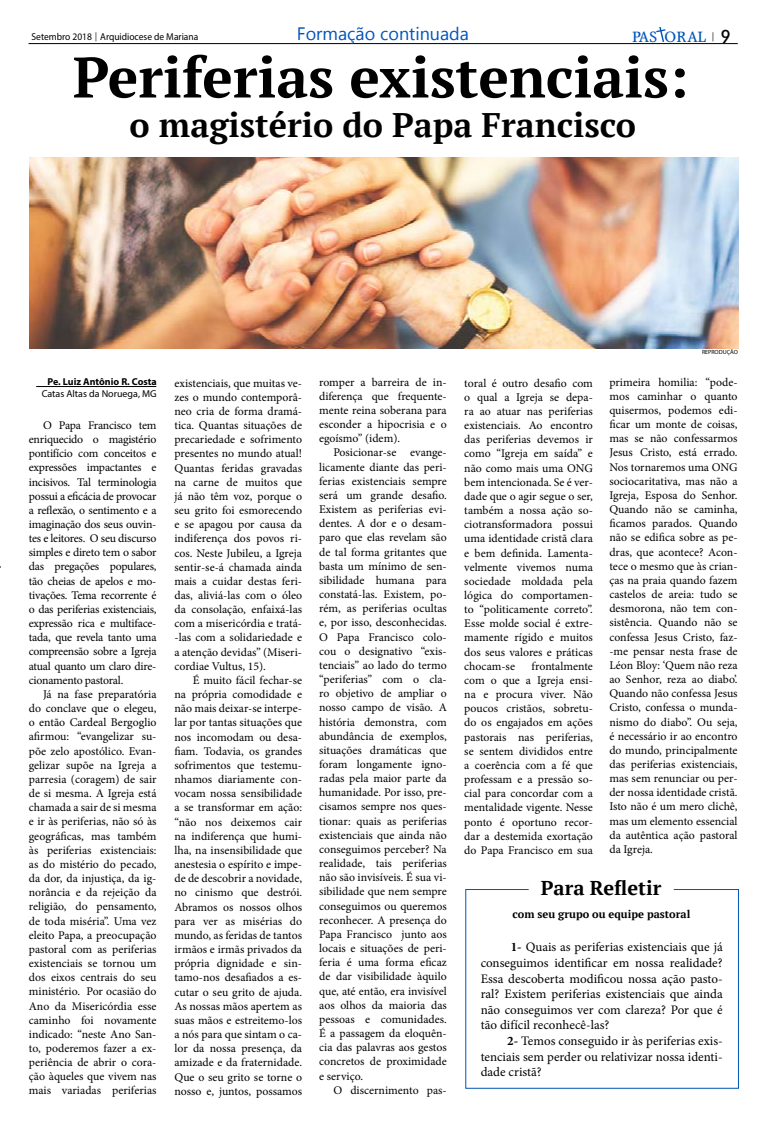
<style>
.page{position:relative;width:766px;height:1134px;background:#fff}
.page>*{position:absolute;margin:0;border:0;box-sizing:border-box;transform-origin:0 0}
.t1{font:700 57px "PT Serif";color:#000}
.t2{font:700 34px "PT Serif";color:#000}
.t3{font:700 20px "PT Serif";color:#000}
.t4{font:18px "Gadugi";color:#0056ba}
.t5{font:15px "Steward Cond";color:#0056ba;scale:1.25 1}
.t6{font:13px/15.6px "Minion Pro";color:#000;text-align:justify}
.t7{font:11.8px/14.2px "Minion Pro";color:#000;text-align:justify}
.t8{font:700 11px "PT Serif";color:#000}
.t9{font:10px "Myriad Pro";color:#000;scale:.95 1}
.t10{font:10px "Myriad Pro";color:#000}
.t11{font:700 10px "Myriad Pro";color:#000}
.t12{font:6px "Myriad Pro";color:#000}
.s1{font-family:"PT Serif";font-size:11px}
.s2{font-family:"PT Serif";font-size:11px;color:#000}
.s3{font-family:"Geometric 212 BT";font-size:17px;color:#fff}
.s4{font-family:"Geometric 212 BT";font-size:17px;color:#000}
.s5{font-weight:700}
</style>
<div class="page">
<hr style="left:28px;top:43px;width:709px;height:1px;background:#000">
<svg style="left:656px;top:27px;width:9px;height:15px"></svg>
<img style="left:29px;top:157px;width:709px;height:192px">
<div style="left:465px;top:889px;width:273px;height:200px;border:1px solid #0056ba"></div>
<div style="left:528px;top:876px;width:145px;height:25px;background:#fff"></div>
<hr style="left:36px;top:386px;width:120px;height:1px;background:#000">
<p class="t9" style="left:32px;top:31px;width:177px">Setembro 2018 <span class="s1">|</span> Arquidiocese de Mariana</p>
<h3 class="t4" style="left:297px;top:23px;width:174px">Formação continuada</h3>
<p class="t5" style="left:632px;top:27px;width:80px">PAS ORAL <span class="s2">|</span> <span class="s3">3</span><span class="s4">9</span></p>
<h1 class="t1" style="left:73px;top:39px;width:616px">Periferias existenciais:</h1>
<h2 class="t2" style="left:129px;top:102px;width:508px">o magistério do Papa Francisco</h2>
<p class="t12" style="left:701px;top:348px;width:37px">REPRODUÇÃO</p>
<p class="t7" style="left:609px;top:375px;width:130px">primeira homilia: “pode&shy;mos caminhar o quanto quisermos, podemos edi&shy;ficar um monte de coisas, mas se não confessarmos Jesus Cristo, está errado.<br>Nos tornaremos uma ONG sociocaritativa, mas não a Igreja, Esposa do Senhor.<br>Quando não se caminha, ficamos parados. Quando não se edifica sobre as pe&shy;dras, que acontece? Acon&shy;tece o mesmo que às crian&shy;ças na praia quando fazem castelos de areia: tudo se desmorona, não tem con&shy;sistência. Quando não se confessa Jesus Cristo, faz--me pensar nesta frase de Léon Bloy: ‘Quem não reza ao Senhor, reza ao diabo’.<br>Quando não confessa Jesus Cristo, confessa o munda&shy;nismo do diabo”. Ou seja, é necessário ir ao encontro do mundo, principalmente das periferias existenciais, mas sem renunciar ou per&shy;der nossa identidade cristã.<br>Isto não é um mero clichê, mas um elemento essencial da autêntica ação pastoral da Igreja.</p>
<p class="t7" style="left:319px;top:375px;width:129px">romper a barreira de in&shy;diferença que frequente&shy;mente reina soberana para esconder a hipocrisia e o egoísmo” (idem).</p>
<p class="t7" style="left:319px;top:446px;width:129px;text-indent:14px">Posicionar-se evange&shy;licamente diante das peri&shy;ferias existenciais sempre será um grande desafio.<br>Existem as periferias evi&shy;dentes. A dor e o desam&shy;paro que elas revelam são de tal forma gritantes que basta um mínimo de sen&shy;sibilidade humana para constatá-las. Existem, po&shy;rém, as periferias ocultas e, por isso, desconhecidas.<br>O Papa Francisco colo&shy;cou o designativo “exis&shy;tenciais” ao lado do termo “periferias” com o cla&shy;ro objetivo de ampliar o nosso campo de visão. A história demonstra, com abundância de exemplos, situações dramáticas que foram longamente igno&shy;radas pela maior parte da humanidade. Por isso, pre&shy;cisamos sempre nos ques&shy;tionar: quais as periferias existenciais que ainda não conseguimos perceber? Na realidade, tais periferias não são invisíveis. É sua vi&shy;sibilidade que nem sempre conseguimos ou queremos reconhecer. A presença do Papa Francisco junto aos locais e situações de peri&shy;feria é uma forma eficaz de dar visibilidade àquilo que, até então, era invisível aos olhos da maioria das pessoas e comunidades.<br>É a passagem da eloquên&shy;cia das palavras aos gestos concretos de proximidade e serviço.</p>
<p class="t7" style="left:333px;top:1083px;width:115px">O discernimento pas-</p>
<p class="t11" style="left:48px;top:375px;width:111px">Pe. Luiz Antônio R. Costa</p>
<p class="t10" style="left:42px;top:388px;width:116px">Catas Altas da Noruega, MG</p>
<p class="t7" style="left:464px;top:376px;width:130px">toral é outro desafio com o qual a Igreja se depa&shy;ra ao atuar nas periferias existenciais. Ao encontro das periferias devemos ir como “Igreja em saída” e não como mais uma ONG bem intencionada. Se é ver&shy;dade que o agir segue o ser, também a nossa ação so&shy;ciotransformadora possui uma identidade cristã clara e bem definida. Lamenta&shy;velmente vivemos numa sociedade moldada pela lógica do comportamen&shy;to “politicamente correto”.<br>Esse molde social é extre&shy;mamente rígido e muitos dos seus valores e práticas chocam-se</p>
<p class="t7" style="left:174px;top:376px;width:129px">existenciais, que muitas ve&shy;zes o mundo contemporâ&shy;neo cria de forma dramá&shy;tica. Quantas situações de precariedade e sofrimento presentes no mundo atual!<br>Quantas feridas gravadas na carne de muitos que já não têm voz, porque o seu grito foi esmorecendo e se apagou por causa da indiferença dos povos ri&shy;cos. Neste Jubileu, a Igreja sentir-se-á chamada ainda mais a cuidar destas feri&shy;das, aliviá-las com o óleo da consolação, enfaixá-las com a misericórdia e tratá--las com a solidariedade e a atenção devidas” (Miseri&shy;cordiae Vultus, 15).</p>
<p class="t7" style="left:174px;top:673px;width:129px;text-indent:18px">É muito fácil fechar-se na própria comodidade e não mais deixar-se interpe&shy;lar por tantas situações que nos incomodam ou desa&shy;fiam. Todavia, os grandes sofrimentos que testemu&shy;nhamos diariamente con&shy;vocam nossa sensibilidade a se transformar em ação: “não nos deixemos cair na indiferença que humi&shy;lha, na insensibilidade que anestesia o espírito e impe&shy;de de descobrir a novidade, no cinismo que destrói.<br>Abramos os nossos olhos para ver as misérias do mundo, as feridas de tantos irmãos e irmãs privados da própria dignidade e sin&shy;tamo-nos desafiados a es&shy;cutar o seu grito de ajuda.<br>As nossas mãos apertem as suas mãos e estreitemo-los a nós para que sintam o ca&shy;lor da nossa presença, da amizade e da fraternidade.<br>Que o seu grito se torne o nosso e, juntos, possamos</p>
<p class="t7" style="left:29px;top:418px;width:129px;text-indent:14px">O Papa Francisco tem enriquecido o magistério pontifício com conceitos e expressões impactantes e incisivos. Tal terminologia possui a eficácia de provocar a reflexão, o sentimento e a imaginação dos seus ouvin&shy;tes e leitores. O seu discurso simples e direto tem o sabor das pregações populares, tão cheias de apelos e mo&shy;tivações. Tema recorrente é o das periferias existenciais, expressão rica e multiface&shy;tada, que revela tanto uma compreensão sobre a Igreja atual quanto um claro dire&shy;cionamento pastoral.</p>
<p class="t7" style="left:29px;top:687px;width:129px;text-indent:14px">Já na fase preparatória do conclave que o elegeu, o então Cardeal Bergoglio afirmou: “evangelizar su&shy;põe zelo apostólico. Evan&shy;gelizar supõe na Igreja a parresia (coragem) de sair de si mesma. A Igreja está chamada a sair de si mesma e ir às periferias, não só às geográficas, mas também às periferias existenciais: as do mistério do pecado, da dor, da injustiça, da ig&shy;norância e da rejeição da religião, do pensamento, de toda miséria”. Uma vez eleito Papa, a preocupação pastoral com as periferias existenciais se tornou um dos eixos centrais do seu ministério. Por ocasião do Ano da Misericórdia esse caminho foi novamente indicado: “neste Ano San&shy;to, poderemos fazer a ex&shy;periência de abrir o cora&shy;ção àqueles que vivem nas mais variadas periferias</p>
<p class="t7" style="left:464px;top:659px;width:130px;text-indent:67px">frontalmente com o que a Igreja ensi&shy;na e procura viver. Não poucos cristãos, sobretu&shy;do os engajados em ações pastorais nas periferias, se sentem divididos entre a coerência com a fé que professam e a pressão so&shy;cial para concordar com a mentalidade vigente. Nesse ponto é oportuno recor&shy;dar a destemida exortação do Papa Francisco em sua</p>
<h3 class="t3" style="left:540px;top:874px;width:122px">Para Refletir</h3>
<p class="t8" style="left:512px;top:907px;width:179px">com seu grupo ou equipe pastoral</p>
<p class="t6" style="left:480px;top:939px;width:243px;text-indent:30px"><span class="s5">1-</span> Quais as periferias existenciais que já conseguimos identificar em nossa realidade?<br>Essa descoberta modificou nossa ação pasto&shy;ral? Existem periferias existenciais que ainda não conseguimos ver com clareza? Por que é tão difícil reconhecê-las?</p>
<p class="t6" style="left:480px;top:1033px;width:243px;text-indent:27px"><span class="s5">2-</span> Temos conseguido ir às periferias exis&shy;tenciais sem perder ou relativizar nossa identi&shy;dade cristã?</p>
</div>
